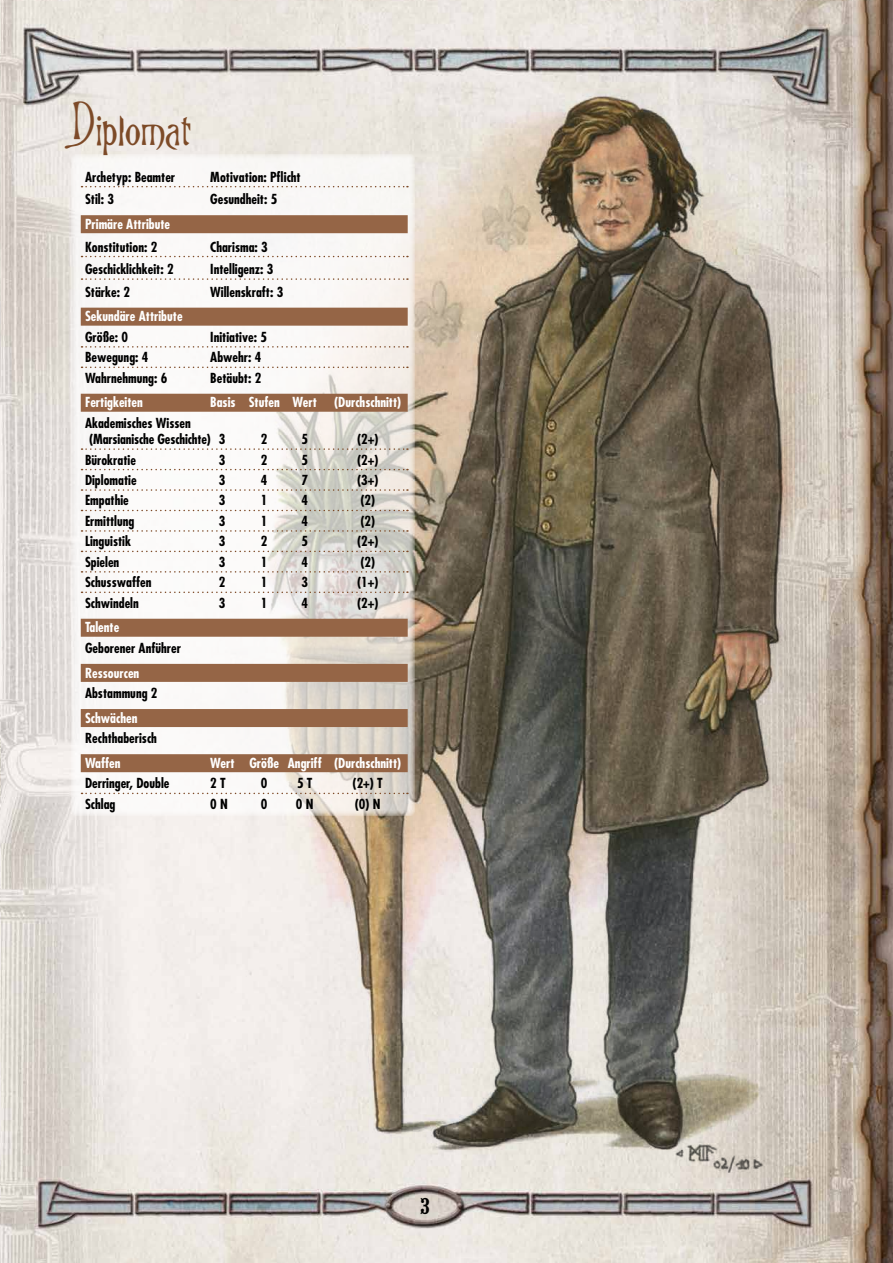
<style>
.page{position:relative;width:893px;height:1263px;background:#fff}
.page>*{position:absolute;margin:0;border:0;box-sizing:border-box;transform-origin:0 0}
.t1{font:45px "Goodfellow";color:#7d4a27}
.t2{font:24px "URW Wood Typ D";color:#000}
.t3{font:700 condensed 13.5px/16.2px "Futura";color:#000}
.t4{font:700 condensed 13.5px "Futura";color:#fff}
</style>
<div class="page">
<img style="left:0;top:0;width:893px;height:1263px">
<img style="left:240px;top:44px;width:554px;height:1138px">
<svg style="left:71px;top:154px;width:344px;height:662px"></svg>
<svg style="left:82px;top:186px;width:326px;height:1px"></svg>
<div style="left:81px;top:215px;width:327px;height:18px;background:#956546"></div>
<svg style="left:82px;top:256px;width:326px;height:1px"></svg>
<svg style="left:82px;top:278px;width:326px;height:2px"></svg>
<div style="left:81px;top:308px;width:327px;height:18px;background:#956546"></div>
<svg style="left:82px;top:346px;width:326px;height:2px"></svg>
<svg style="left:82px;top:367px;width:326px;height:1px"></svg>
<div style="left:81px;top:394px;width:327px;height:18px;background:#956546"></div>
<svg style="left:82px;top:448px;width:326px;height:2px"></svg>
<svg style="left:82px;top:469px;width:326px;height:1px"></svg>
<svg style="left:82px;top:489px;width:326px;height:2px"></svg>
<svg style="left:82px;top:510px;width:326px;height:1px"></svg>
<svg style="left:82px;top:530px;width:326px;height:2px"></svg>
<svg style="left:82px;top:551px;width:326px;height:1px"></svg>
<svg style="left:82px;top:571px;width:326px;height:2px"></svg>
<svg style="left:82px;top:591px;width:326px;height:2px"></svg>
<div style="left:81px;top:619px;width:327px;height:18px;background:#956546"></div>
<div style="left:81px;top:664px;width:327px;height:18px;background:#956546"></div>
<div style="left:81px;top:709px;width:327px;height:18px;background:#956546"></div>
<div style="left:81px;top:754px;width:327px;height:18px;background:#956546"></div>
<svg style="left:82px;top:793px;width:326px;height:1px"></svg>
<h1 class="t1" style="left:72px;top:97px;width:121px">Diplomat</h1>
<p class="t3" style="left:85px;top:168px;width:92px">Archetyp: Beamter</p>
<p class="t3" style="left:210px;top:168px;width:92px">Motivation: Pflicht</p>
<p class="t3" style="left:85px;top:191px;width:30px">Stil: 3</p>
<p class="t3" style="left:210px;top:191px;width:69px">Gesundheit: 5</p>
<p class="t4" style="left:85px;top:215px;width:87px">Primäre Attribute</p>
<p class="t3" style="left:85px;top:238px;width:74px">Konstitution: 2</p>
<p class="t3" style="left:210px;top:238px;width:59px">Charisma: 3</p>
<p class="t3" style="left:85px;top:261px;width:90px">Geschicklichkeit: 2</p>
<p class="t3" style="left:210px;top:261px;width:65px">Intelligenz: 3</p>
<p class="t3" style="left:85px;top:283px;width:46px">Stärke: 2</p>
<p class="t3" style="left:210px;top:283px;width:75px">Willenskraft: 3</p>
<p class="t4" style="left:85px;top:308px;width:99px">Sekundäre Attribute</p>
<p class="t3" style="left:85px;top:329px;width:45px">Größe: 0</p>
<p class="t3" style="left:210px;top:329px;width:58px">Initiative: 5</p>
<p class="t3" style="left:85px;top:349px;width:65px">Bewegung: 4</p>
<p class="t3" style="left:210px;top:349px;width:53px">Abwehr: 4</p>
<p class="t3" style="left:85px;top:370px;width:84px">Wahrnehmung: 6</p>
<p class="t3" style="left:210px;top:370px;width:53px">Betäubt: 2</p>
<p class="t4" style="left:85px;top:394px;width:59px">Fertigkeiten</p>
<p class="t4" style="left:210px;top:394px;width:108px">Basis Stufen Wert</p>
<p class="t4" style="left:334px;top:394px;width:69px">(Durchschnitt)</p>
<p class="t3" style="left:89px;top:415px;width:138px;text-indent:-4px">Akademisches Wissen (Marsianische Geschichte) 3</p>
<p class="t3" style="left:261px;top:431px;width:8px">2</p>
<p class="t3" style="left:301px;top:431px;width:8px">5</p>
<p class="t3" style="left:357px;top:431px;width:23px">(2+)</p>
<p class="t3" style="left:85px;top:451px;width:52px">Bürokratie</p>
<p class="t3" style="left:219px;top:451px;width:8px">3</p>
<p class="t3" style="left:261px;top:451px;width:8px">2</p>
<p class="t3" style="left:301px;top:451px;width:8px">5</p>
<p class="t3" style="left:357px;top:451px;width:23px">(2+)</p>
<p class="t3" style="left:85px;top:472px;width:53px">Diplomatie</p>
<p class="t3" style="left:219px;top:472px;width:8px">3</p>
<p class="t3" style="left:261px;top:472px;width:8px">4</p>
<p class="t3" style="left:301px;top:472px;width:8px">7</p>
<p class="t3" style="left:357px;top:472px;width:23px">(3+)</p>
<p class="t3" style="left:85px;top:492px;width:45px">Empathie</p>
<p class="t3" style="left:219px;top:492px;width:8px">3</p>
<p class="t3" style="left:261px;top:492px;width:8px">1</p>
<p class="t3" style="left:301px;top:492px;width:8px">4</p>
<p class="t3" style="left:360px;top:492px;width:16px">(2)</p>
<p class="t3" style="left:85px;top:513px;width:51px">Ermittlung</p>
<p class="t3" style="left:219px;top:513px;width:8px">3</p>
<p class="t3" style="left:261px;top:513px;width:8px">1</p>
<p class="t3" style="left:301px;top:513px;width:8px">4</p>
<p class="t3" style="left:360px;top:513px;width:16px">(2)</p>
<p class="t3" style="left:85px;top:533px;width:48px">Linguistik</p>
<p class="t3" style="left:219px;top:533px;width:8px">3</p>
<p class="t3" style="left:261px;top:533px;width:8px">2</p>
<p class="t3" style="left:301px;top:533px;width:8px">5</p>
<p class="t3" style="left:357px;top:533px;width:23px">(2+)</p>
<p class="t3" style="left:85px;top:554px;width:36px">Spielen</p>
<p class="t3" style="left:219px;top:554px;width:8px">3</p>
<p class="t3" style="left:261px;top:554px;width:8px">1</p>
<p class="t3" style="left:301px;top:554px;width:8px">4</p>
<p class="t3" style="left:360px;top:554px;width:16px">(2)</p>
<p class="t3" style="left:85px;top:574px;width:68px">Schusswaffen</p>
<p class="t3" style="left:219px;top:574px;width:8px">2</p>
<p class="t3" style="left:261px;top:574px;width:8px">1</p>
<p class="t3" style="left:301px;top:574px;width:8px">3</p>
<p class="t3" style="left:357px;top:574px;width:23px">(1+)</p>
<p class="t3" style="left:85px;top:594px;width:55px">Schwindeln</p>
<p class="t3" style="left:219px;top:594px;width:8px">3</p>
<p class="t3" style="left:261px;top:594px;width:8px">1</p>
<p class="t3" style="left:301px;top:594px;width:8px">4</p>
<p class="t3" style="left:357px;top:594px;width:23px">(2+)</p>
<p class="t4" style="left:85px;top:619px;width:36px">Talente</p>
<p class="t3" style="left:85px;top:640px;width:98px">Geborener Anführer</p>
<p class="t4" style="left:85px;top:664px;width:56px">Ressourcen</p>
<p class="t3" style="left:85px;top:685px;width:74px">Abstammung 2</p>
<p class="t4" style="left:85px;top:709px;width:54px">Schwächen</p>
<p class="t3" style="left:85px;top:730px;width:74px">Rechthaberisch</p>
<p class="t4" style="left:85px;top:754px;width:37px">Waffen</p>
<p class="t4" style="left:210px;top:754px;width:193px">Wert Größe Angriff (Durchschnitt)</p>
<p class="t3" style="left:85px;top:775px;width:86px">Derringer, Double</p>
<p class="t3" style="left:210px;top:775px;width:17px">2 T</p>
<p class="t3" style="left:261px;top:775px;width:8px">0</p>
<p class="t3" style="left:297px;top:775px;width:17px">5 T</p>
<p class="t3" style="left:353px;top:775px;width:32px">(2+) T</p>
<p class="t3" style="left:85px;top:796px;width:32px">Schlag</p>
<p class="t3" style="left:210px;top:796px;width:19px">0 N</p>
<p class="t3" style="left:261px;top:796px;width:8px">0</p>
<p class="t3" style="left:296px;top:796px;width:19px">0 N</p>
<p class="t3" style="left:355px;top:796px;width:27px">(0) N</p>
<h2 class="t2" style="left:420px;top:1193px;width:11px">3</h2>
</div>
